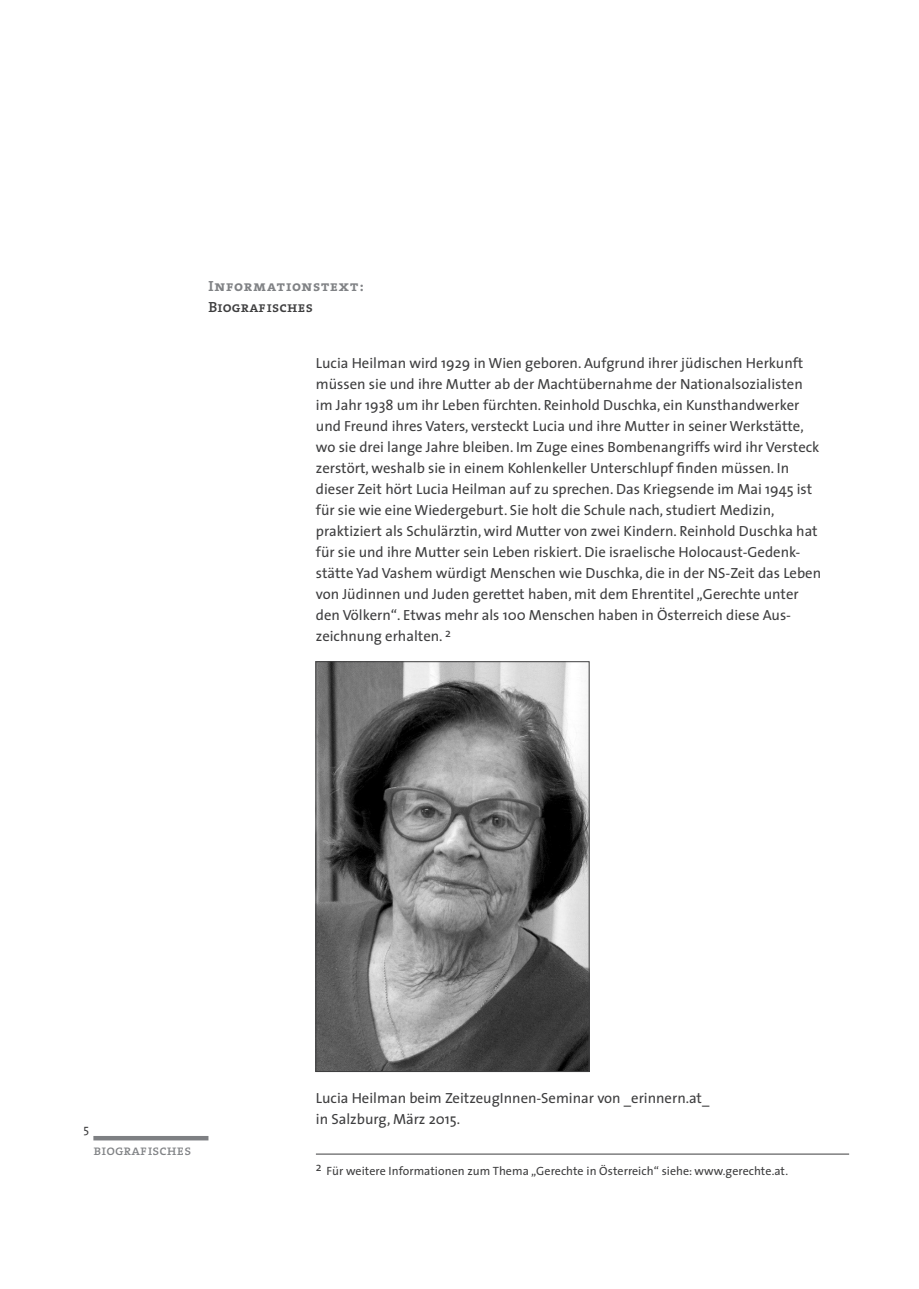
<style>
.page{position:relative;width:919px;height:1289px;background:#fff}
.page>*{position:absolute;margin:0;border:0;box-sizing:border-box;transform-origin:0 0}
.t1{font:14.7px/21px "The Sans";color:#3e3e3f}
.t2{font:14.7px "The Serif Bold Caps";letter-spacing:.055em;color:#808285}
.t3{font:14.7px "The Serif Semi Bold Caps";letter-spacing:.01em;color:#3e3e3f}
.t4{font:14.25px "The Serif Caps";color:#808285}
.t5{font:12px "The Sans";letter-spacing:.005em;color:#3e3e3f}
</style>
<div class="page">
<div style="left:93px;top:1135px;width:115px;height:5px;background:#7e8083"></div>
<hr style="left:316px;top:1153px;width:533px;height:1px;background:#3e3e3f">
<img style="left:318px;top:663px;width:269px;height:406px">
<div style="left:316px;top:661px;width:273px;height:410px;border:1px solid #3e3e3f"></div>
<p class="t2" style="left:208px;top:274px;width:157px">Informationstext:</p>
<p class="t3" style="left:208px;top:295px;width:106px">Biograf isches</p>
<p class="t1" style="left:316px;top:352px;width:506px">Lucia Heilman wird 1929 in Wien geboren. Aufgrund ihrer jüdischen Herkunft müssen sie und ihre Mutter ab der Machtübernahme der Nationalsozialisten im Jahr 1938 um ihr Leben fürchten. Reinhold Duschka, ein Kunsthandwerker und Freund ihres Vaters, versteckt Lucia und ihre Mutter in seiner Werkstätte, wo sie drei lange Jahre bleiben. Im Zuge eines Bombenangriffs wird ihr Versteck zerstört, weshalb sie in einem Kohlenkeller Unterschlupf finden müssen. In dieser Zeit hört Lucia Heilman auf zu sprechen. Das Kriegsende im Mai 1945 ist für sie wie eine Wiedergeburt. Sie holt die Schule nach, studiert Medizin, praktiziert als Schulärztin, wird Mutter von zwei Kindern. Reinhold Duschka hat für sie und ihre Mutter sein Leben riskiert. Die israelische Holocaust-Gedenk&shy;stätte Yad Vashem würdigt Menschen wie Duschka, die in der NS-Zeit das Leben von Jüdinnen und Juden gerettet haben, mit dem Ehrentitel „Gerechte unter den Völkern“. Etwas mehr als 100 Menschen haben in Österreich diese Aus&shy;zeichnung erhalten. <sup>2</sup></p>
<p class="t5" style="left:84px;top:1119px;width:7px">5</p>
<p class="t4" style="left:94px;top:1138px;width:99px">biograf isches</p>
<p class="t1" style="left:316px;top:1087px;width:395px">Lucia Heilman beim ZeitzeugInnen-Seminar von _erinnern.at_</p>
<p class="t1" style="left:316px;top:1108px;width:146px">in Salzburg, März 2015.</p>
<p class="t5" style="left:316px;top:1161px;width:473px">2 Für weitere Informationen zum Thema „Gerechte in Österreich“ siehe: www.gerechte.at.</p>
</div>
